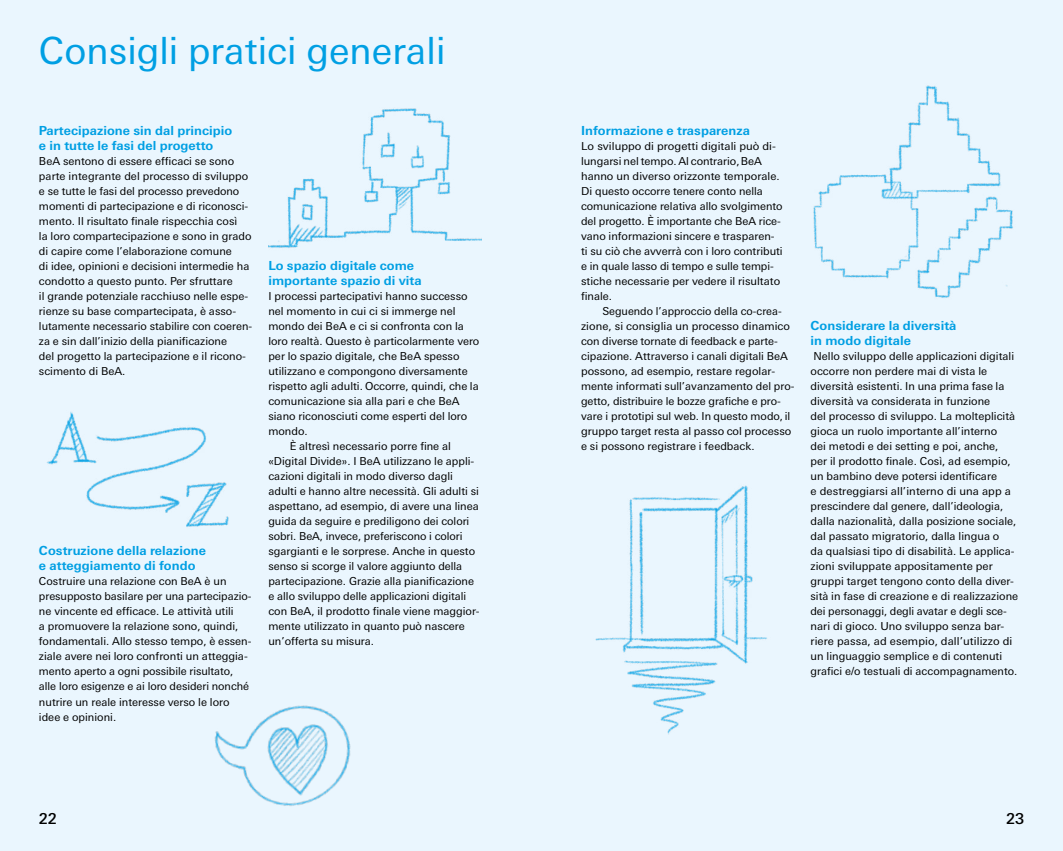
<style>
.page{position:relative;width:1063px;height:851px;background:#fff}
.page>*{position:absolute;margin:0;border:0;box-sizing:border-box;transform-origin:0 0}
.t1{font:37.5px "Univers Next Pro";color:#009fe3}
.t2{font:500 15px "Univers Next Pro";color:#000}
.t3{font:700 12.5px/15px "Univers Next Pro";letter-spacing:.005em;color:#009fe3}
.t4{font:11px/15px "Univers Next Pro";color:#000}
</style>
<div class="page">
<div style="left:0;top:0;width:531px;height:850px;background:#eaf6fe"></div>
<div style="left:531px;top:0;width:532px;height:850px;background:#eaf6fe"></div>
<img style="left:47px;top:411px;width:182px;height:116px">
<img style="left:214px;top:705px;width:137px;height:101px">
<img style="left:268px;top:108px;width:214px;height:140px">
<img style="left:595px;top:485px;width:172px;height:250px">
<img style="left:813px;top:85px;width:200px;height:213px">
<h1 class="t1" style="left:39px;top:29px;width:408px">Consigli pratici generali</h1>
<p class="t3" style="left:39px;top:123px;width:195px">Partecipazione sin dal principio e in tutte le fasi del progetto</p>
<p class="t4" style="left:39px;top:154px;width:215px">BeA sentono di essere efficaci se sono parte integrante del processo di sviluppo e se tutte le fasi del processo prevedono momenti di partecipazione e di riconosci&shy;mento. Il risultato finale rispecchia così<br>la loro compartecipazione e sono in grado di capire come l’elaborazione comune<br>di idee, opinioni e decisioni intermedie ha condotto a questo punto. Per sfruttare<br>il grande potenziale racchiuso nelle espe&shy;rienze su base compartecipata, è asso&shy;lutamente necessario stabilire con coeren&shy;za e sin dall’inizio della pianificazione<br>del progetto la partecipazione e il ricono&shy;scimento di BeA.</p>
<p class="t3" style="left:39px;top:543px;width:169px">Costruzione della relazione e atteggiamento di fondo</p>
<p class="t4" style="left:39px;top:574px;width:214px">Costruire una relazione con BeA è un presupposto basilare per una partecipazio&shy;ne vincente ed efficace. Le attività utili<br>a promuovere la relazione sono, quindi, fondamentali. Allo stesso tempo, è essen&shy;ziale avere nei loro confronti un atteggia&shy;mento aperto a ogni possibile risultato, alle loro esigenze e ai loro desideri nonché nutrire un reale interesse verso le loro idee e opinioni.</p>
<p class="t3" style="left:268px;top:258px;width:155px">Lo spazio digitale come importante spazio di vita</p>
<p class="t4" style="left:268px;top:289px;width:201px">I processi partecipativi hanno successo</p>
<p class="t4" style="left:268px;top:304px;width:189px">nel momento in cui ci si immerge nel</p>
<p class="t4" style="left:268px;top:319px;width:197px">mondo dei BeA e ci si confronta con la</p>
<p class="t4" style="left:268px;top:334px;width:213px">loro realtà. Questo è particolarmente vero</p>
<p class="t4" style="left:268px;top:349px;width:193px">per lo spazio digitale, che BeA spesso</p>
<p class="t4" style="left:268px;top:364px;width:201px">utilizzano e compongono diversamente</p>
<p class="t4" style="left:268px;top:379px;width:212px">rispetto agli adulti. Occorre, quindi, che la</p>
<p class="t4" style="left:268px;top:394px;width:193px">comunicazione sia alla pari e che BeA</p>
<p class="t4" style="left:268px;top:409px;width:200px">siano riconosciuti come esperti del loro</p>
<p class="t4" style="left:268px;top:424px;width:41px">mondo.</p>
<p class="t4" style="left:290px;top:439px;width:163px">È altresì necessario porre fine al</p>
<p class="t4" style="left:268px;top:454px;width:207px">«Digital Divide». I BeA utilizzano le appli-</p>
<p class="t4" style="left:268px;top:469px;width:186px">cazioni digitali in modo diverso dagli</p>
<p class="t4" style="left:268px;top:484px;width:212px">adulti e hanno altre necessità. Gli adulti si</p>
<p class="t4" style="left:268px;top:499px;width:212px">aspettano, ad esempio, di avere una linea</p>
<p class="t4" style="left:268px;top:514px;width:202px">guida da seguire e prediligono dei colori</p>
<p class="t4" style="left:268px;top:529px;width:196px">sobri. BeA, invece, preferiscono i colori</p>
<p class="t4" style="left:268px;top:544px;width:208px">sgargianti e le sorprese. Anche in questo</p>
<p class="t4" style="left:268px;top:559px;width:195px">senso si scorge il valore aggiunto della</p>
<p class="t4" style="left:268px;top:574px;width:207px">partecipazione. Grazie alla pianificazione</p>
<p class="t4" style="left:268px;top:589px;width:199px">e allo sviluppo delle applicazioni digitali</p>
<p class="t4" style="left:268px;top:604px;width:213px">con BeA, il prodotto finale viene maggior-</p>
<p class="t4" style="left:268px;top:619px;width:198px">mente utilizzato in quanto può nascere</p>
<p class="t4" style="left:268px;top:634px;width:107px">un’offerta su misura.</p>
<h2 class="t2" style="left:39px;top:809px;width:19px">22</h2>
<p class="t3" style="left:581px;top:123px;width:170px">Informazione e trasparenza</p>
<p class="t4" style="left:581px;top:139px;width:203px">Lo sviluppo di progetti digitali può di&shy;lungarsi nel tempo. Al contrario, BeA hanno un diverso orizzonte temporale.<br>Di questo occorre tenere conto nella comunicazione relativa allo svolgimento del progetto. È importante che BeA rice&shy;vano informazioni sincere e trasparen&shy;ti su ciò che avverrà con i loro contributi e in quale lasso di tempo e sulle tempi&shy;stiche necessarie per vedere il risultato finale.</p>
<p class="t4" style="left:581px;top:304px;width:214px;text-indent:21px">Seguendo l’approccio della co-crea&shy;zione, si consiglia un processo dinamico con diverse tornate di feedback e parte&shy;cipazione. Attraverso i canali digitali BeA possono, ad esempio, restare regolar&shy;mente informati sull’avanzamento del pro&shy;getto, distribuire le bozze grafiche e pro&shy;vare i prototipi sul web. In questo modo, il gruppo target resta al passo col processo e si possono registrare i feedback.</p>
<p class="t3" style="left:811px;top:318px;width:147px">Considerare la diversità in modo digitale</p>
<p class="t4" style="left:811px;top:349px;width:209px">Nello sviluppo delle applicazioni digitali occorre non perdere mai di vista le diversità esistenti. In una prima fase la diversità va considerata in funzione<br>del processo di sviluppo. La molteplicità gioca un ruolo importante all’interno<br>dei metodi e dei setting e poi, anche,<br>per il prodotto finale. Così, ad esempio, un bambino deve potersi identificare<br>e destreggiarsi all’interno di una app a prescindere dal genere, dall’ideologia, dalla nazionalità, dalla posizione sociale, dal passato migratorio, dalla lingua o<br>da qualsiasi tipo di disabilità. Le applica&shy;zioni sviluppate appositamente per gruppi target tengono conto della diver&shy;sità in fase di creazione e di realizzazione dei personaggi, degli avatar e degli sce&shy;nari di gioco. Uno sviluppo senza bar&shy;riere passa, ad esempio, dall’utilizzo di un linguaggio semplice e di contenuti grafici e/o testuali di accompagnamento.</p>
<h2 class="t2" style="left:1006px;top:809px;width:20px">23</h2>
</div>
